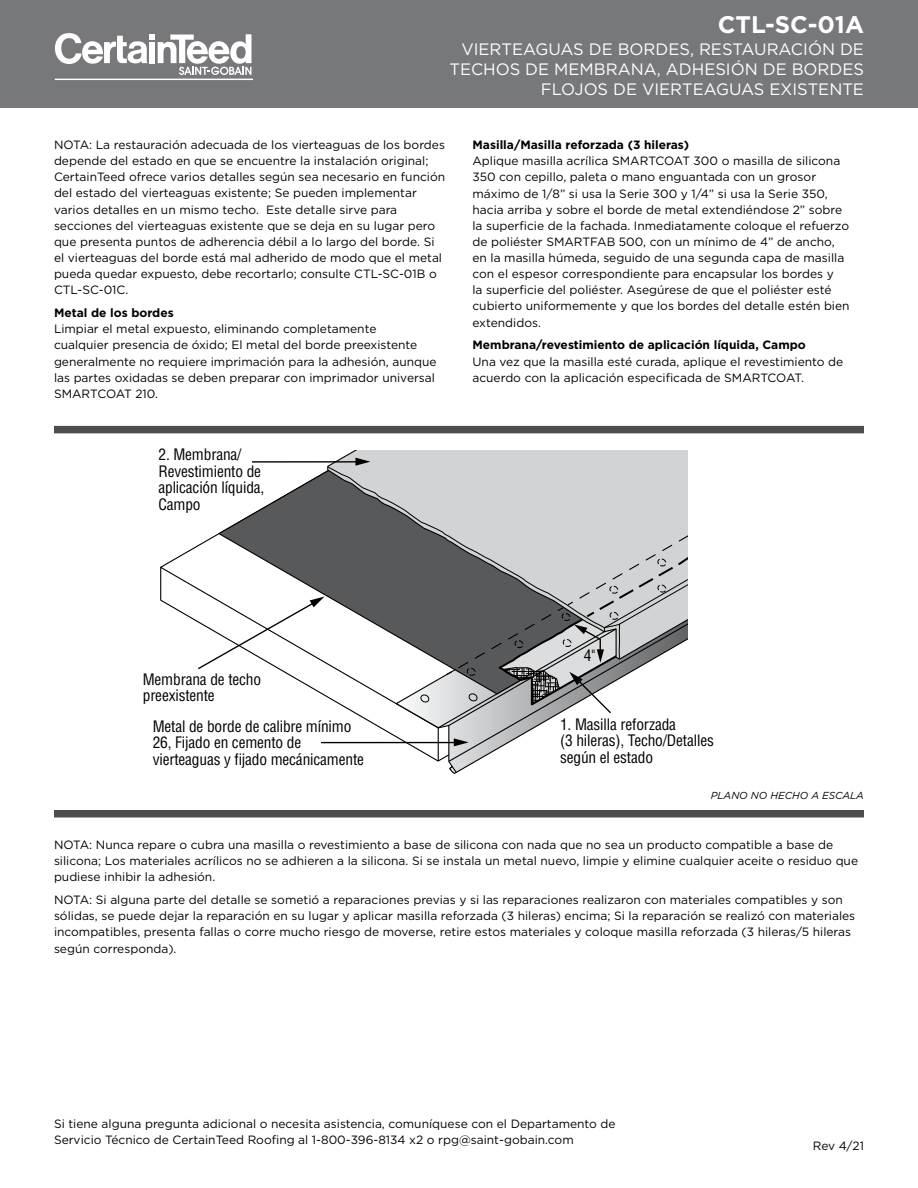
<style>
.page{position:relative;width:918px;height:1188px;background:#fff}
.page>*{position:absolute;margin:0;border:0;box-sizing:border-box;transform-origin:0 0}
.t1{font:700 24px "Gotham";color:#fff}
.t2{font:16.5px/20.1px "Gotham";color:#fff;text-align:right}
.t3{font:condensed 15.45px/16.5px "Helvetica LT Std";letter-spacing:-.01em;color:#000}
.t4{font:12px/16.2px "Gotham";color:#000}
.t5{font:700 12px "Gotham";color:#000}
.t6{font:italic 10.2px "Gotham";color:#000}
</style>
<div class="page">
<svg style="left:394px;top:695px;width:80px;height:77px"></svg>
<svg style="left:448px;top:729px;width:85px;height:34px"></svg>
<svg style="left:419px;top:695px;width:11px;height:8px"></svg>
<svg style="left:437px;top:695px;width:120px;height:34px;background:#c1c2c4"></svg>
<svg style="left:451px;top:765px;width:7px;height:9px"></svg>
<svg style="left:217px;top:433px;width:228px;height:262px"></svg>
<div style="left:327px;top:433px;width:361px;height:227px;background:#d1d3d4"></div>
<svg style="left:327px;top:466px;width:293px;height:193px;background:#929394"></svg>
<div style="left:328px;top:430px;width:441px;height:20px;background:#fff"></div>
<svg style="left:445px;top:490px;width:243px;height:225px;background:#adafb0"></svg>
<hr style="left:252px;top:461px;width:106px;height:2px;background:#000">
<svg style="left:355px;top:458px;width:15px;height:8px"></svg>
<hr style="left:321px;top:742px;width:136px;height:1px;background:#000">
<svg style="left:454px;top:738px;width:15px;height:8px"></svg>
<svg style="left:196px;top:597px;width:129px;height:74px"></svg>
<div style="left:0;top:0;width:918px;height:108px;background:#77787b"></div>
<svg style="left:55px;top:33px;width:197px;height:42px"></svg>
<hr style="left:55px;top:79px;width:198px;height:1px;background:#fff">
<div style="left:54px;top:426px;width:810px;height:7px;background:#4d4d4f"></div>
<div style="left:54px;top:810px;width:810px;height:8px;background:#4d4d4f"></div>
<h1 class="t1" style="left:718px;top:8px;width:148px">CTL-SC-01A</h1>
<h2 class="t2" style="left:449px;top:39px;width:416px">VIERTEAGUAS DE BORDES, RESTAURACIÓN DE<br>TECHOS DE MEMBRANA, ADHESIÓN DE BORDES<br>FLOJOS DE VIERTEAGUAS EXISTENTE</h2>
<p class="t4" style="left:54px;top:136px;width:393px">NOTA: La restauración adecuada de los vierteaguas de los bordes depende del estado en que se encuentre la instalación original; CertainTeed ofrece varios detalles según sea necesario en función del estado del vierteaguas existente; Se pueden implementar varios detalles en un mismo techo. Este detalle sirve para secciones del vierteaguas existente que se deja en su lugar pero que presenta puntos de adherencia débil a lo largo del borde. Si el vierteaguas del borde está mal adherido de modo que el metal pueda quedar expuesto, debe recortarlo; consulte CTL-SC-01B o CTL-SC-01C.</p>
<p class="t5" style="left:54px;top:305px;width:121px">Metal de los bordes</p>
<p class="t4" style="left:54px;top:321px;width:384px">Limpiar el metal expuesto, eliminando completamente<br>cualquier presencia de óxido; El metal del borde preexistente generalmente no requiere imprimación para la adhesión, aunque las partes oxidadas se deben preparar con imprimador universal SMARTCOAT 210.</p>
<p class="t3" style="left:158px;top:446px;width:108px">2. Membrana/<br>Revestimiento de aplicación líquida,<br>Campo</p>
<p class="t5" style="left:472px;top:137px;width:218px">Masilla/Masilla reforzada (3 hileras)</p>
<p class="t4" style="left:472px;top:153px;width:379px">Aplique masilla acrílica SMARTCOAT 300 o masilla de silicona 350 con cepillo, paleta o mano enguantada con un grosor máximo de 1/8” si usa la Serie 300 y 1/4” si usa la Serie 350, hacia arriba y sobre el borde de metal extendiéndose 2” sobre la superficie de la fachada. Inmediatamente coloque el refuerzo de poliéster SMARTFAB 500, con un mínimo de 4” de ancho, en la masilla húmeda, seguido de una segunda capa de masilla con el espesor correspondiente para encapsular los bordes y<br>la superficie del poliéster. Asegúrese de que el poliéster esté cubierto uniformemente y que los bordes del detalle estén bien extendidos.</p>
<p class="t5" style="left:472px;top:337px;width:335px">Membrana/revestimiento de aplicación líquida, Campo</p>
<p class="t4" style="left:472px;top:353px;width:372px">Una vez que la masilla esté curada, aplique el revestimiento de acuerdo con la aplicación especificada de SMARTCOAT.</p>
<p class="t3" style="left:584px;top:647px;width:13px">4"</p>
<p class="t3" style="left:143px;top:671px;width:120px">Membrana de techo preexistente</p>
<p class="t3" style="left:153px;top:718px;width:213px">Metal de borde de calibre mínimo<br>26, Fijado en cemento de vierteaguas y fijado mecánicamente</p>
<p class="t3" style="left:560px;top:716px;width:155px">1. Masilla reforzada<br>(3 hileras), Techo/Detalles según el estado</p>
<p class="t6" style="left:711px;top:789px;width:155px">PLANO NO HECHO A ESCALA</p>
<p class="t4" style="left:54px;top:836px;width:806px">NOTA: Nunca repare o cubra una masilla o revestimiento a base de silicona con nada que no sea un producto compatible a base de silicona; Los materiales acrílicos no se adhieren a la silicona. Si se instala un metal nuevo, limpie y elimine cualquier aceite o residuo que pudiese inhibir la adhesión.</p>
<p class="t4" style="left:54px;top:892px;width:803px">NOTA: Si alguna parte del detalle se sometió a reparaciones previas y si las reparaciones realizaron con materiales compatibles y son sólidas, se puede dejar la reparación en su lugar y aplicar masilla reforzada (3 hileras) encima; Si la reparación se realizó con materiales incompatibles, presenta fallas o corre mucho riesgo de moverse, retire estos materiales y coloque masilla reforzada (3 hileras/5 hileras según corresponda).</p>
<p class="t4" style="left:54px;top:1116px;width:563px">Si tiene alguna pregunta adicional o necesita asistencia, comuníquese con el Departamento de<br>Servicio Técnico de CertainTeed Roofing al 1-800-396-8134 x2 o rpg@saint-gobain.com</p>
<p class="t4" style="left:813px;top:1137px;width:53px">Rev 4/21</p>
</div>
